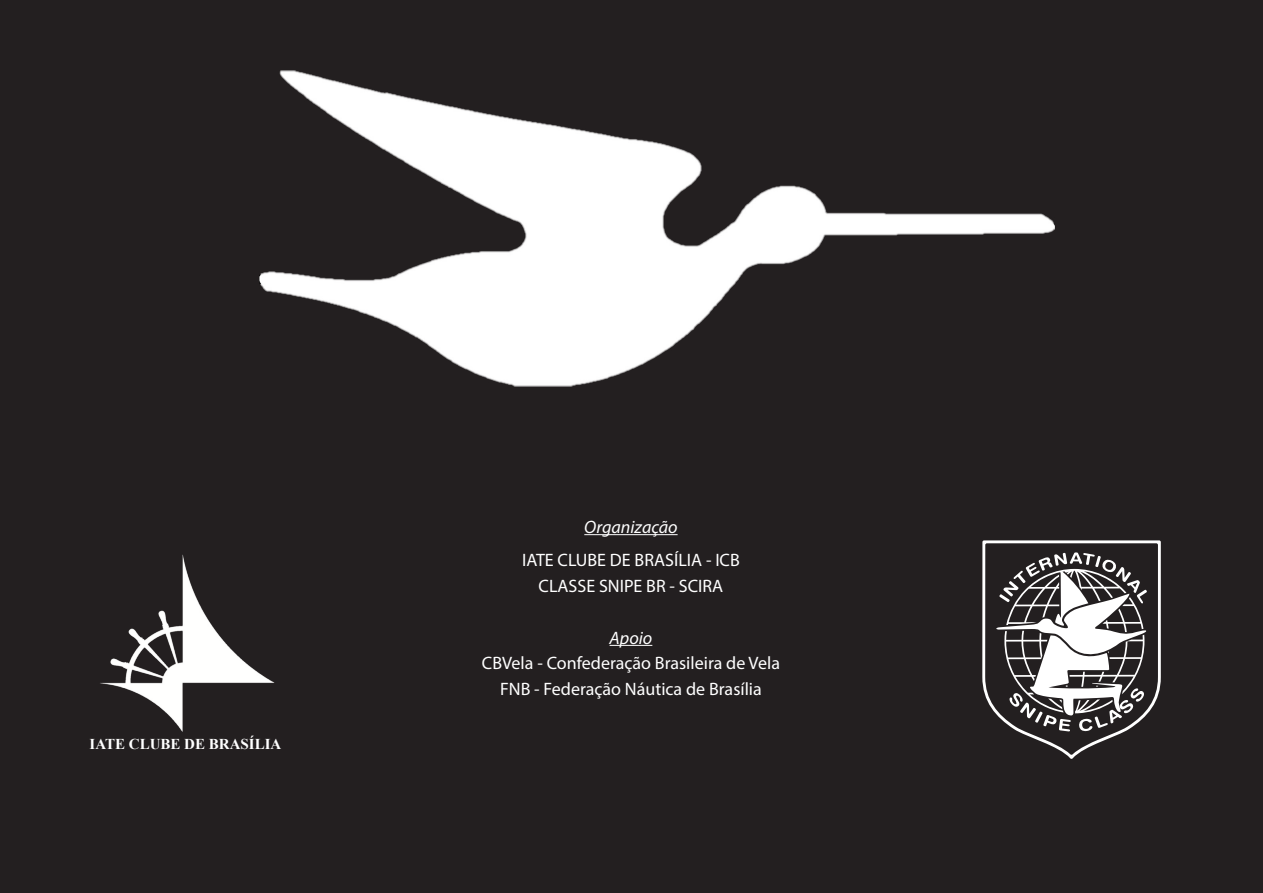
<style>
.page{position:relative;width:1263px;height:893px;background:#231f20}
.page>*{position:absolute;margin:0;border:0;box-sizing:border-box;transform-origin:0 0}
.Address{font:18px "Myriad Pro";color:#fff}
.Body_1{font:18px "Myriad Pro";color:#fff}
.Address-2{font:italic 18px "Myriad Pro";color:#fff}
.Left_Head{font:700 15px "Times New Roman";color:#fff}
</style>
<div class="page">
<img style="left:259px;top:70px;width:795px;height:316px">
<img style="left:100px;top:554px;width:175px;height:178px">
<svg style="left:982px;top:540px;width:179px;height:219px"></svg>
<hr style="left:584px;top:534px;width:94px;height:1px;background:#fff">
<hr style="left:610px;top:645px;width:42px;height:1px;background:#fff">
<p class="Left_Head" style="left:90px;top:733px;width:193px">IATE CLUBE DE BRASÍLIA</p>
<p class="Address-2" style="left:584px;top:516px;width:95px">Organização</p>
<p class="Address" style="left:522px;top:549px;width:219px">IATE CLUBE DE BRASÍLIA - ICB</p>
<p class="Body_1" style="left:539px;top:575px;width:186px">CLASSE SNIPE BR - SCIRA</p>
<p class="Address-2" style="left:610px;top:626px;width:44px">Apoio</p>
<p class="Address" style="left:482px;top:652px;width:300px">CBVela - Confederação Brasileira de Vela</p>
<p class="Address" style="left:500px;top:678px;width:263px">FNB - Federação Náutica de Brasília</p>
</div>
